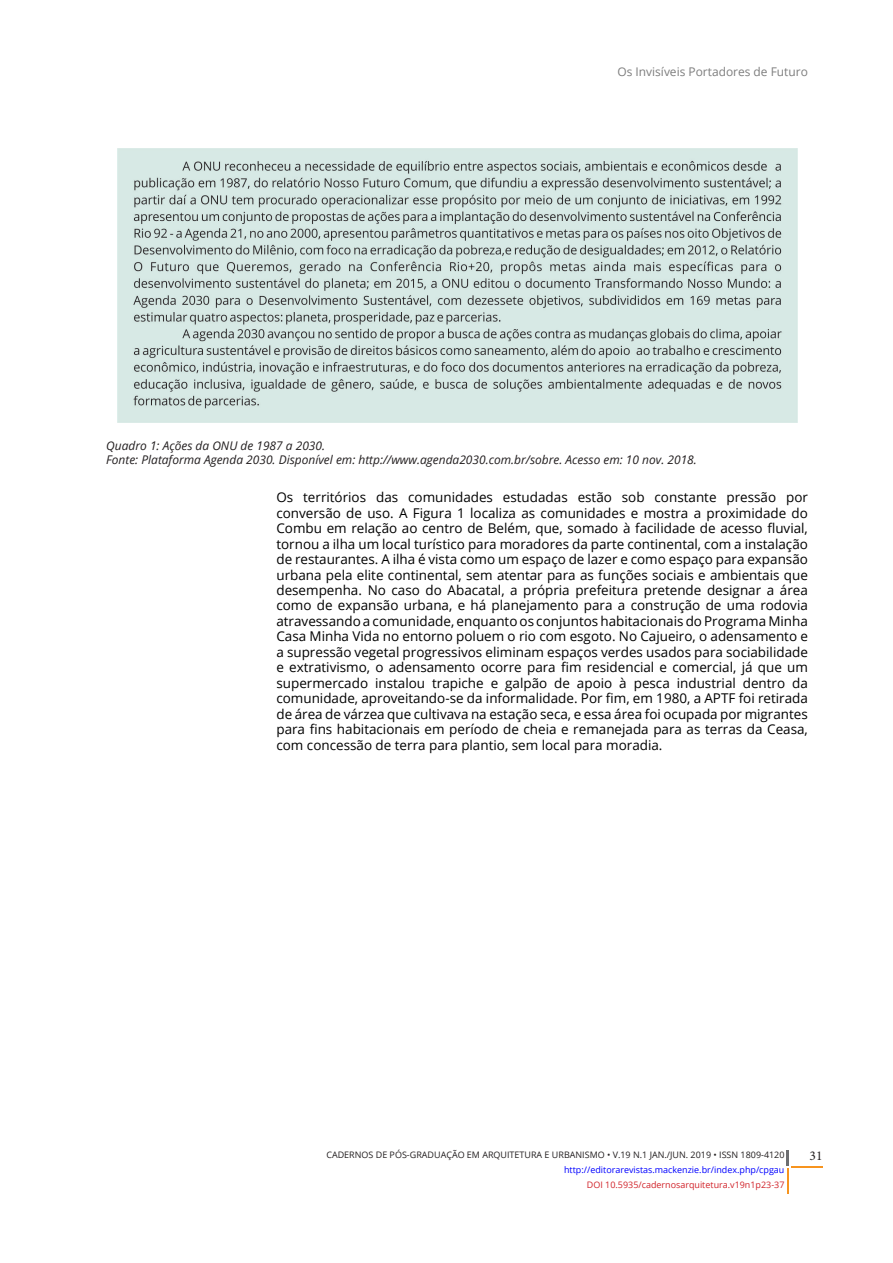
<style>
.page{position:relative;width:893px;height:1263px;background:#fff}
.page>*{position:absolute;margin:0;border:0;box-sizing:border-box;transform-origin:0 0}
.Normal__Web{font:13.5px/15.5px "Open Sans";color:#000;text-align:justify}
.t1{font:13.5px "Minion Pro";color:#231f20}
.CPFAU-LegendaFigura{font:italic 12px/13.8px "Open Sans";color:#231f20}
.CPFAU-TítuloPortuguê{font:12px "Open Sans";color:#7d7d7d}
.t2{font:9px "Open Sans";color:#231f20}
.t3{font:9px "Open Sans";color:#00f}
.t4{font:9px "Open Sans";color:#d1232a}
</style>
<div class="page">
<img style="left:117px;top:149px;width:680px;height:274px">
<svg style="left:787px;top:1150px;width:2px;height:15px"></svg>
<hr style="left:791px;top:1166px;width:31px;height:2px;background:#f7941e">
<hr style="left:787px;top:1168px;width:2px;height:26px;background:#f7941e">
<p class="CPFAU-TítuloPortuguê" style="left:617px;top:63px;width:192px">Os Invisíveis Portadores de Futuro</p>
<p class="CPFAU-LegendaFigura" style="left:106px;top:439px;width:592px">Quadro 1: Ações da ONU de 1987 a 2030.<br>Fonte: Plataforma Agenda 2030. Disponível em: http://www.agenda2030.com.br/sobre. Acesso em: 10 nov. 2018.</p>
<p class="Normal__Web" style="left:276px;top:489px;width:533px">Os territórios das comunidades estudadas estão sob constante pressão por conversão de uso. A Figura 1 localiza as comunidades e mostra a proximidade do Combu em relação ao centro de Belém, que, somado à facilidade de acesso fluvial, tornou a ilha um local turístico para moradores da parte continental, com a instalação de restaurantes. A ilha é vista como um espaço de lazer e como espaço para expansão urbana pela elite continental, sem atentar para as funções sociais e ambientais que desempenha. No caso do Abacatal, a própria prefeitura pretende designar a área como de expansão urbana, e há planejamento para a construção de uma rodovia atravessando a comunidade, enquanto os conjuntos habitacionais do Programa Minha Casa Minha Vida no entorno poluem o rio com esgoto. No Cajueiro, o adensamento e a supressão vegetal progressivos eliminam espaços verdes usados para sociabilidade e extrativismo, o adensamento ocorre para fim residencial e comercial, já que um supermercado instalou trapiche e galpão de apoio à pesca industrial dentro da comunidade, aproveitando-se da informalidade. Por fim, em 1980, a APTF foi retirada de área de várzea que cultivava na estação seca, e essa área foi ocupada por migrantes para fins habitacionais em período de cheia e remanejada para as terras da Ceasa, com concessão de terra para plantio, sem local para moradia.</p>
<p class="t2" style="left:326px;top:1148px;width:460px">CADERNOS DE PÓS-GRADUAÇÃO EM ARQUITETURA E URBANISMO • V.19 N.1 JAN./JUN. 2019 • ISSN 1809-4120</p>
<p class="t1" style="left:810px;top:1146px;width:14px">31</p>
<p class="t3" style="left:564px;top:1163px;width:222px">http://editorarevistas.mackenzie.br/index.php/cpgau</p>
<p class="t4" style="left:587px;top:1178px;width:199px">DOI 10.5935/cadernosarquitetura.v19n1p23-37</p>
</div>
